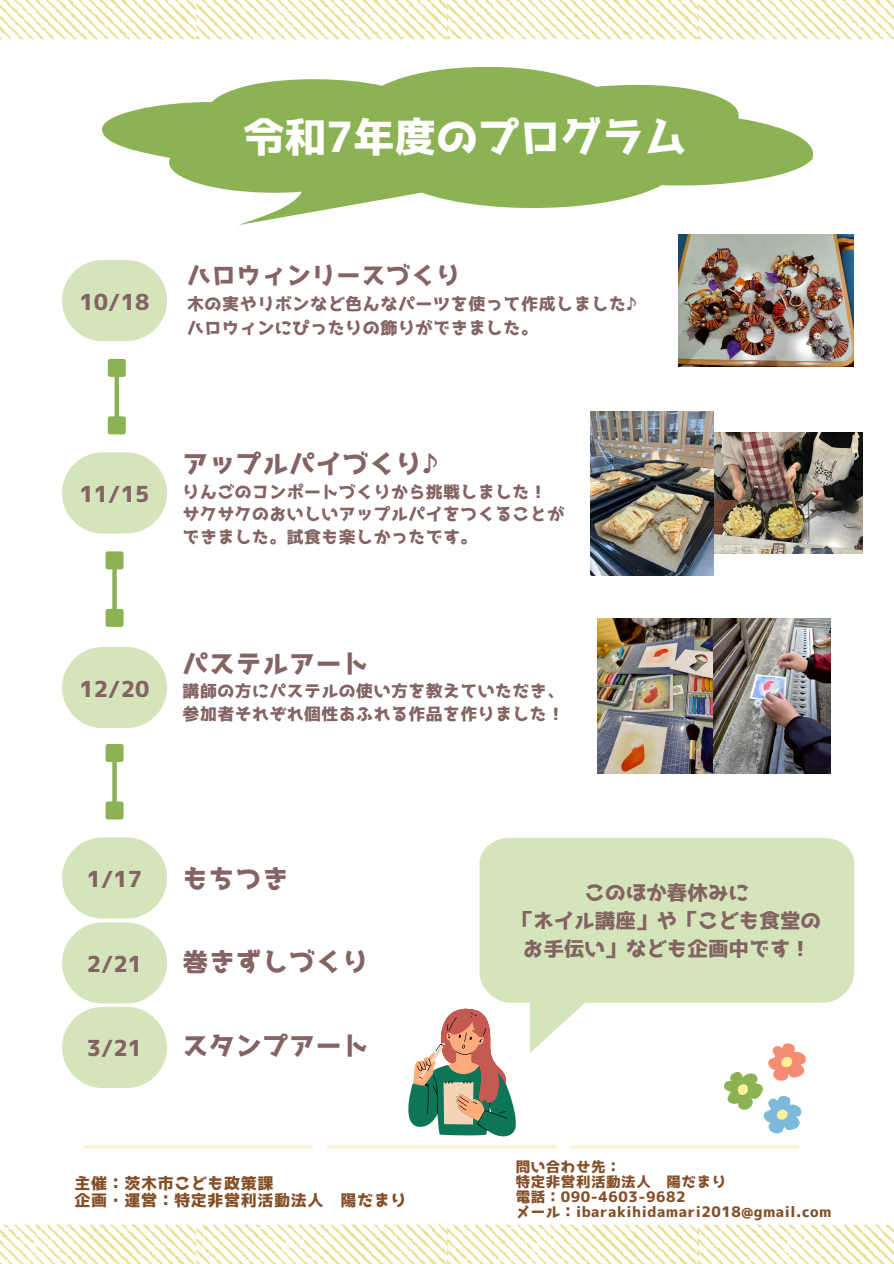
<style>
.page{position:relative;width:894px;height:1264px;background:#fff}
.page>*{position:absolute;margin:0;border:0;box-sizing:border-box;transform-origin:0 0}
.t1{font:41.55px "Generic 5";color:#fff}
.t2{font:25.8px "Generic 6";letter-spacing:.03em;color:#846462}
.t3{font:24.15px "Generic 6";letter-spacing:.03em;color:#846462}
.t4{font:22.05px "Generic 6";color:#846462}
.t5{font:20.55px/28.2px "Generic 6";color:#846462;text-align:center}
.t6{font:17.1px/23.7px "Generic 6";letter-spacing:.03em;color:#846462}
.t7{font:16.8px/22.5px "Generic 6";letter-spacing:.03em;color:#846462}
.t8{font:16.05px/17px "Generic 7";letter-spacing:.035em;color:#844f28}
.t9{font:14.55px/15.1px "Generic 7";letter-spacing:.035em;color:#844f28}
</style>
<div class="page">
<svg style="left:0;top:0;width:893px;height:39px"></svg>
<svg style="left:0;top:1224px;width:893px;height:39px"></svg>
<svg style="left:724px;top:1053px;width:82px;height:81px"></svg>
<svg style="left:102px;top:67px;width:711px;height:158px;fill:#8bb253"></svg>
<div style="left:62px;top:260px;width:105px;height:81px;background:#d4e5bc;border-radius:41px"></div>
<div style="left:62px;top:452px;width:105px;height:81px;background:#d4e5bc;border-radius:41px"></div>
<div style="left:62px;top:647px;width:105px;height:81px;background:#d4e5bc;border-radius:41px"></div>
<img style="left:597px;top:618px;width:233px;height:155px">
<img style="left:678px;top:234px;width:175px;height:132px">
<img style="left:713px;top:432px;width:149px;height:121px">
<img style="left:590px;top:411px;width:123px;height:164px">
<div style="left:114px;top:376px;width:5px;height:41px;background:#8bb253"></div>
<div style="left:110px;top:361px;width:13px;height:13px;background:#8bb253"></div>
<div style="left:108px;top:359px;width:18px;height:18px;border:5px solid #8bb253"></div>
<div style="left:110px;top:418px;width:13px;height:14px;background:#8bb253"></div>
<div style="left:108px;top:416px;width:18px;height:18px;border:5px solid #8bb253"></div>
<div style="left:112px;top:568px;width:5px;height:42px;background:#8bb253"></div>
<div style="left:108px;top:553px;width:13px;height:14px;background:#8bb253"></div>
<div style="left:105px;top:551px;width:18px;height:18px;border:5px solid #8bb253"></div>
<div style="left:108px;top:611px;width:13px;height:13px;background:#8bb253"></div>
<div style="left:105px;top:609px;width:18px;height:18px;border:5px solid #8bb253"></div>
<div style="left:62px;top:837px;width:105px;height:81px;background:#d4e5bc;border-radius:41px"></div>
<div style="left:62px;top:922px;width:105px;height:81px;background:#d4e5bc;border-radius:41px"></div>
<div style="left:62px;top:1006px;width:105px;height:81px;background:#d4e5bc;border-radius:41px"></div>
<div style="left:112px;top:760px;width:5px;height:42px;background:#8bb253"></div>
<div style="left:108px;top:746px;width:13px;height:13px;background:#8bb253"></div>
<div style="left:105px;top:744px;width:18px;height:18px;border:5px solid #8bb253"></div>
<div style="left:108px;top:803px;width:13px;height:14px;background:#8bb253"></div>
<div style="left:105px;top:801px;width:18px;height:18px;border:5px solid #8bb253"></div>
<svg style="left:479px;top:838px;width:375px;height:215px;fill:#d4e5bc"></svg>
<svg style="left:408px;top:1006px;width:108px;height:130px"></svg>
<hr style="left:85px;top:1145px;width:226px;height:3px;background:#fff0d4">
<hr style="left:328px;top:1145px;width:226px;height:3px;background:#fff0d4">
<hr style="left:571px;top:1145px;width:226px;height:3px;background:#fff0d4">
<h1 class="t1" style="left:243px;top:117px;width:444px">令和7年度のプログラム</h1>
<h3 class="t4" style="left:80px;top:290px;width:71px">10/18</h3>
<h3 class="t3" style="left:187px;top:264px;width:275px">ハロウィンリースづくり</h3>
<p class="t6" style="left:187px;top:292px;width:458px">木の実やリボンなど色んなパーツを使って作成しました♪ハロウィンにぴったりの飾りができました。</p>
<h3 class="t4" style="left:80px;top:483px;width:71px">11/15</h3>
<h2 class="t2" style="left:183px;top:451px;width:267px">アップルパイづくり♪</h2>
<p class="t7" style="left:183px;top:480px;width:383px">りんごのコンポートづくりから挑戦しました！サクサクのおいしいアップルパイをつくることができました。試食も楽しかったです。</p>
<h3 class="t4" style="left:80px;top:677px;width:71px">12/20</h3>
<h2 class="t2" style="left:183px;top:650px;width:187px">パステルアート</h2>
<p class="t7" style="left:183px;top:679px;width:383px">講師の方にパステルの使い方を教えていただき、参加者それぞれ個性あふれる作品を作りました！</p>
<h3 class="t4" style="left:87px;top:868px;width:57px">1/17</h3>
<h3 class="t4" style="left:87px;top:953px;width:57px">2/21</h3>
<h3 class="t4" style="left:87px;top:1037px;width:57px">3/21</h3>
<h2 class="t2" style="left:183px;top:866px;width:107px">もちつき</h2>
<h2 class="t2" style="left:183px;top:948px;width:187px">巻きずしづくり</h2>
<h2 class="t2" style="left:183px;top:1032px;width:187px">スタンプアート</h2>
<p class="t5" style="left:512px;top:878px;width:310px">このほか春休みに<br>「ネイル講座」や「こども食堂のお手伝い」なども企画中です！</p>
<p class="t8" style="left:75px;top:1175px;width:333px">主催：茨木市こども政策課　<br>企画・運営：特定非営利活動法人　陽だまり</p>
<p class="t9" style="left:515px;top:1159px;width:317px">問い合わせ先：<br>特定非営利活動法人　陽だまり<br>電話：090-4603-9682<br>メール：ibarakihidamari2018@gmail.com</p>
</div>
